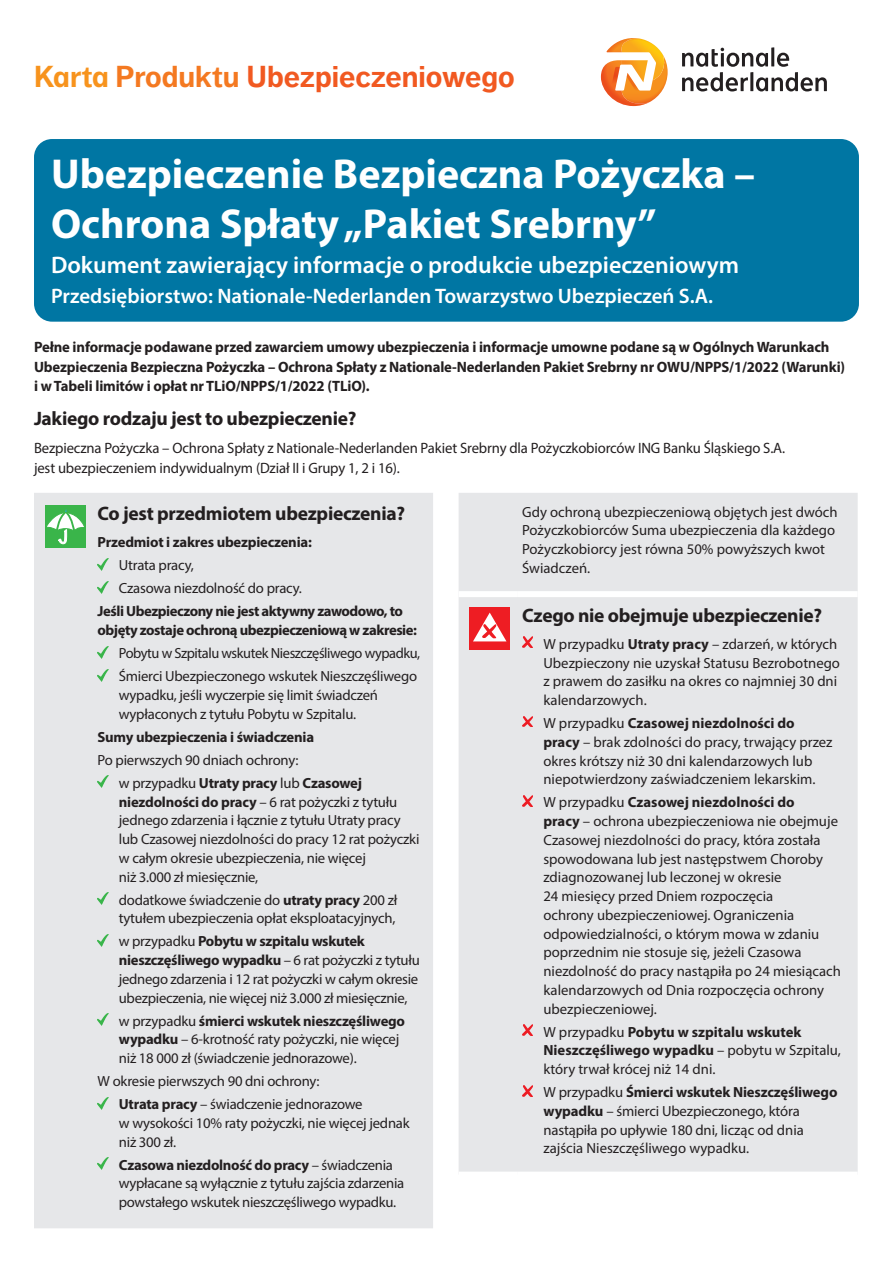
<style>
.page{position:relative;width:893px;height:1263px;background:#fff}
.page>*{position:absolute;margin:0;border:0;box-sizing:border-box;transform-origin:0 0}
.Form_title{font:700 42px/50.4px "Myriad Pro";color:#fff}
.t1{font:700 30px "NN Dagny Text";color:#f15921}
.Form_sub_title{font:600 24px "Myriad Pro";color:#fff}
.Company_Product_head{font:600 21px "Myriad Pro";color:#fff}
.Cover_subhead{font:700 19.5px "Myriad Pro";letter-spacing:-.015em;color:#231f20}
.Form_intro{font:700 15px/19.5px "Myriad Pro";letter-spacing:-.01em;color:#231f20}
.Form_intro-2{font:15px/19.5px "Myriad Pro";letter-spacing:-.01em;color:#231f20}
.Covered_bullets{font:14.7px/18.8px "Myriad Pro";letter-spacing:-.01em;color:#231f20}
.Covered_bullets-2{font:700 14.7px/18.8px "Myriad Pro";letter-spacing:-.03em;color:#231f20}
.Covered_bullets-3{font:14.7px "Myriad Pro";letter-spacing:-.03em;color:#231f20}
.s1{color:#f7931d}
.s2{color:#f47921}
.s3{font-weight:700}
</style>
<div class="page">
<div style="left:34px;top:139px;width:825px;height:183px;background:#0076a3;border-radius:18px"></div>
<div style="left:566px;top:4px;width:293px;height:136px;background:#fff"></div>
<svg style="left:601px;top:38px;width:67px;height:69px"></svg>
<hr style="left:771px;top:47px;width:3px;height:19px;background:#231f20">
<svg style="left:682px;top:48px;width:145px;height:43px"></svg>
<div style="left:34px;top:493px;width:399px;height:735px;background:#e6e7e9"></div>
<div style="left:45px;top:506px;width:41px;height:42px;background:#3ab54a"></div>
<svg style="left:47px;top:509px;width:37px;height:35px"></svg>
<svg style="left:98px;top:558px;width:10px;height:12px"></svg>
<svg style="left:98px;top:581px;width:10px;height:12px"></svg>
<svg style="left:98px;top:646px;width:10px;height:12px"></svg>
<svg style="left:98px;top:669px;width:10px;height:12px"></svg>
<svg style="left:98px;top:776px;width:10px;height:12px"></svg>
<svg style="left:98px;top:893px;width:10px;height:11px"></svg>
<svg style="left:98px;top:934px;width:10px;height:12px"></svg>
<svg style="left:98px;top:1014px;width:10px;height:11px"></svg>
<svg style="left:98px;top:1097px;width:10px;height:12px"></svg>
<svg style="left:98px;top:1158px;width:10px;height:11px"></svg>
<div style="left:459px;top:493px;width:399px;height:678px;background:#e6e7e9"></div>
<div style="left:459px;top:591px;width:59px;height:6px;background:#fff"></div>
<div style="left:518px;top:591px;width:340px;height:6px;background:#fff"></div>
<div style="left:469px;top:607px;width:41px;height:42px;background:#ee1d23"></div>
<svg style="left:473px;top:613px;width:33px;height:28px"></svg>
<svg style="left:522px;top:637px;width:11px;height:11px"></svg>
<svg style="left:522px;top:716px;width:11px;height:11px"></svg>
<svg style="left:522px;top:795px;width:11px;height:11px"></svg>
<svg style="left:522px;top:1025px;width:11px;height:10px"></svg>
<svg style="left:522px;top:1085px;width:11px;height:11px"></svg>
<p class="t1" style="left:34px;top:58px;width:482px"><span class="s1">Karta</span> <span class="s2">Produktu</span> Ubezpieczeniowego</p>
<p class="Form_title" style="left:51px;top:147px;width:705px">Ubezpieczenie Bezpieczna Pożyczka –<br>Ochrona Spłaty „Pakiet Srebrny”</p>
<p class="Form_sub_title" style="left:51px;top:250px;width:690px">Dokument zawierający informacje o produkcie ubezpieczeniowym</p>
<p class="Company_Product_head" style="left:51px;top:282px;width:664px">Przedsiębiorstwo: Nationale‑Nederlanden Towarzystwo Ubezpieczeń S.A.</p>
<p class="Form_intro" style="left:34px;top:337px;width:813px">Pełne informacje podawane przed zawarciem umowy ubezpieczenia i informacje umowne podane są w Ogólnych Warunkach<br>Ubezpieczenia Bezpieczna Pożyczka – Ochrona Spłaty z Nationale‑Nederlanden Pakiet Srebrny nr OWU/NPPS/1/2022 (Warunki) i w Tabeli limitów i opłat nr TLiO/NPPS/1/2022 (TLiO).</p>
<p class="Cover_subhead" style="left:34px;top:406px;width:324px">Jakiego rodzaju jest to ubezpieczenie?</p>
<p class="Form_intro-2" style="left:34px;top:438px;width:753px">Bezpieczna Pożyczka – Ochrona Spłaty z Nationale‑Nederlanden Pakiet Srebrny dla Pożyczkobiorców ING Banku Śląskiego S.A. jest ubezpieczeniem indywidualnym (Dział II i Grupy 1, 2 i 16).</p>
<p class="Cover_subhead" style="left:98px;top:501px;width:309px">Co jest przedmiotem ubezpieczenia?</p>
<p class="Covered_bullets-2" style="left:98px;top:533px;width:216px">Przedmiot i zakres ubezpieczenia:</p>
<p class="Covered_bullets" style="left:119px;top:556px;width:77px">Utrata pracy,</p>
<p class="Covered_bullets" style="left:119px;top:579px;width:185px">Czasowa niezdolność do pracy.</p>
<p class="Covered_bullets-2" style="left:98px;top:602px;width:321px">Jeśli Ubezpieczony nie jest aktywny zawodowo, to objęty zostaje ochroną ubezpieczeniową w zakresie:</p>
<p class="Covered_bullets-3" style="left:119px;top:644px;width:303px">Pobytu w Szpitalu wskutek Nieszczęśliwego wypadku,</p>
<p class="Covered_bullets" style="left:119px;top:667px;width:300px">Śmierci Ubezpieczonego wskutek Nieszczęśliwego wypadku, jeśli wyczerpie się limit świadczeń wypłaconych z tytułu Pobytu w Szpitalu.</p>
<p class="Covered_bullets-2" style="left:98px;top:727px;width:218px">Sumy ubezpieczenia i świadczenia</p>
<p class="Covered_bullets" style="left:98px;top:750px;width:202px">Po pierwszych 90 dniach ochrony:</p>
<p class="Covered_bullets" style="left:119px;top:773px;width:302px">w przypadku <span class="s3">Utraty pracy</span> lub <span class="s3">Czasowej niezdolności do pracy</span> – 6 rat pożyczki z tytułu jednego zdarzenia i łącznie z tytułu Utraty pracy lub Czasowej niezdolności do pracy 12 rat pożyczki w całym okresie ubezpieczenia, nie więcej<br>niż 3.000 zł miesięcznie,</p>
<p class="Covered_bullets" style="left:119px;top:890px;width:280px">dodatkowe świadczenie do <span class="s3">utraty pracy</span> 200 zł tytułem ubezpieczenia opłat eksploatacyjnych,</p>
<p class="Covered_bullets" style="left:119px;top:932px;width:302px">w przypadku <span class="s3">Pobytu w szpitalu wskutek nieszczęśliwego wypadku</span> – 6 rat pożyczki z tytułu jednego zdarzenia i 12 rat pożyczki w całym okresie ubezpieczenia, nie więcej niż 3.000 zł miesięcznie,</p>
<p class="Covered_bullets" style="left:119px;top:1011px;width:288px">w przypadku <span class="s3">śmierci wskutek nieszczęśliwego wypadku</span> – 6-krotność raty pożyczki, nie więcej niż 18 000 zł (świadczenie jednorazowe).</p>
<p class="Covered_bullets" style="left:98px;top:1071px;width:224px">W okresie pierwszych 90 dni ochrony:</p>
<p class="Covered_bullets" style="left:119px;top:1094px;width:292px"><span class="s3">Utrata pracy</span> – świadczenie jednorazowe<br>w wysokości 10% raty pożyczki, nie więcej jednak niż 300 zł.</p>
<p class="Covered_bullets" style="left:119px;top:1155px;width:287px"><span class="s3">Czasowa niezdolność do pracy</span> – świadczenia wypłacane są wyłącznie z tytułu zajścia zdarzenia powstałego wskutek nieszczęśliwego wypadku.</p>
<p class="Covered_bullets" style="left:522px;top:502px;width:317px">Gdy ochroną ubezpieczeniową objętych jest dwóch Pożyczkobiorców Suma ubezpieczenia dla każdego Pożyczkobiorcy jest równa 50% powyższych kwot Świadczeń.</p>
<p class="Cover_subhead" style="left:522px;top:602px;width:301px">Czego nie obejmuje ubezpieczenie?</p>
<p class="Covered_bullets" style="left:543px;top:634px;width:298px">W przypadku <span class="s3">Utraty pracy</span> – zdarzeń, w których Ubezpieczony nie uzyskał Statusu Bezrobotnego z prawem do zasiłku na okres co najmniej 30 dni kalendarzowych.</p>
<p class="Covered_bullets" style="left:543px;top:713px;width:291px">W przypadku <span class="s3">Czasowej niezdolności do pracy</span> – brak zdolności do pracy, trwający przez okres krótszy niż 30 dni kalendarzowych lub niepotwierdzony zaświadczeniem lekarskim.</p>
<p class="Covered_bullets" style="left:543px;top:793px;width:299px">W przypadku <span class="s3">Czasowej niezdolności do<br>pracy</span> – ochrona ubezpieczeniowa nie obejmuje Czasowej niezdolności do pracy, która została spowodowana lub jest następstwem Choroby zdiagnozowanej lub leczonej w okresie<br>24 miesięcy przed Dniem rozpoczęcia<br>ochrony ubezpieczeniowej. Ograniczenia odpowiedzialności, o którym mowa w zdaniu poprzednim nie stosuje się, jeżeli Czasowa niezdolność do pracy nastąpiła po 24 miesiącach kalendarzowych od Dnia rozpoczęcia ochrony ubezpieczeniowej.</p>
<p class="Covered_bullets" style="left:543px;top:1022px;width:299px">W przypadku <span class="s3">Pobytu w szpitalu wskutek<br>Nieszczęśliwego wypadku</span> – pobytu w Szpitalu, który trwał krócej niż 14 dni.</p>
<p class="Covered_bullets" style="left:543px;top:1082px;width:296px">W przypadku <span class="s3">Śmierci wskutek Nieszczęśliwego wypadku</span> – śmierci Ubezpieczonego, która nastąpiła po upływie 180 dni, licząc od dnia zajścia Nieszczęśliwego wypadku.</p>
</div>
